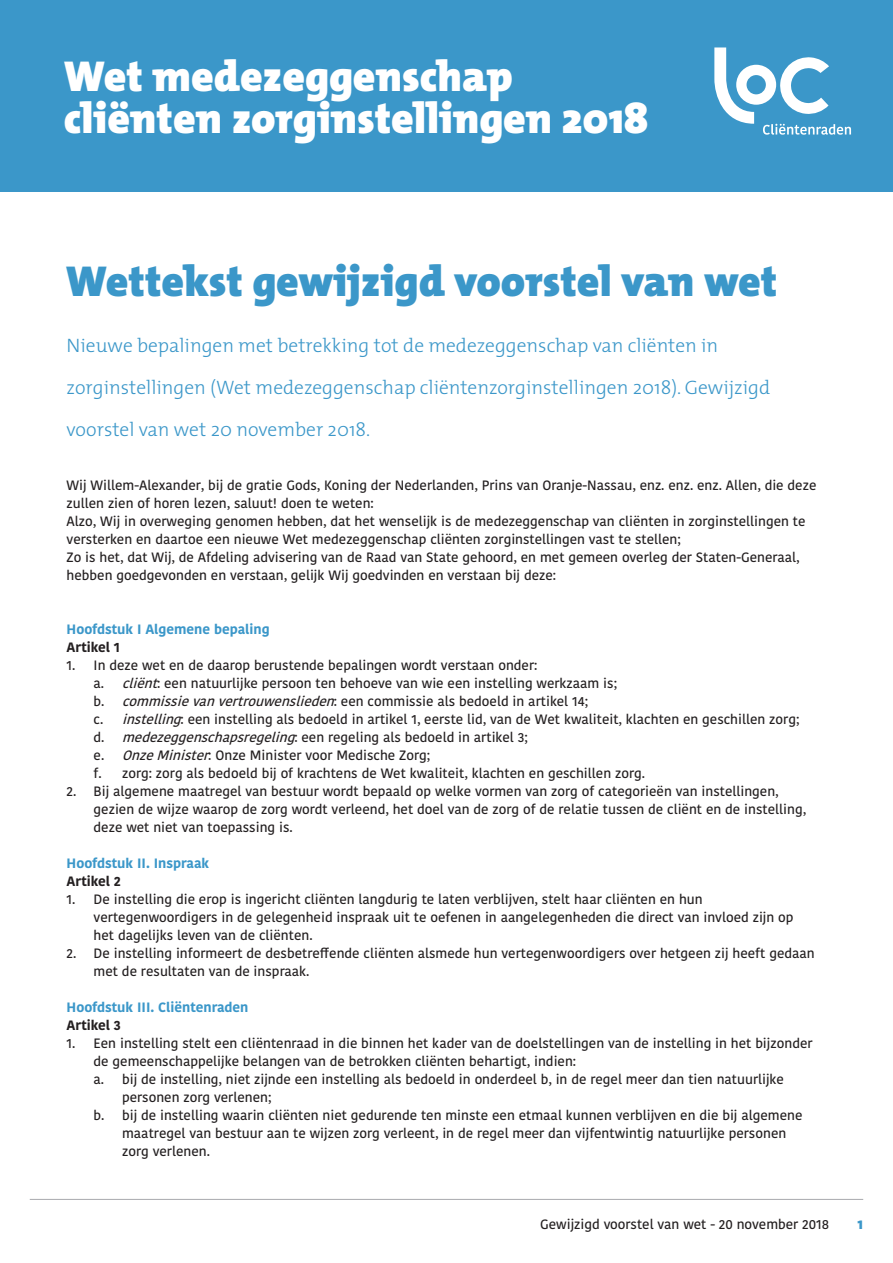
<style>
.page{position:relative;width:893px;height:1263px;background:#fff}
.page>*{position:absolute;margin:0;border:0;box-sizing:border-box;transform-origin:0 0}
.Kop_TMixHeavy{font:800 43.5px/42.6px "T Mix";color:#fff}
.Kop_TMixHeavy-2{font:800 43.5px "T Mix";color:#3b97c9}
.sub-kopje_1_regel_13{font:300 19.5px/42px "T Mix";color:#3b97c9}
.t1{font:800 16.5px "T Mix";color:#3b97c9}
.sub-kopje_1_regel_13-2{font:500 13.5px/18px "Kohinoor Bangla";color:#231f20}
.sub-kopje_1_regel_13-3{font:700 13.5px "Kohinoor Bangla";color:#3b97c9}
.Subkop{font:700 13.5px "Kohinoor Bangla";color:#3b97c9}
.sub-kopje_1_regel_13-4{font:700 13.5px "Kohinoor Bangla";color:#231f20}
.s1{font-style:italic}
</style>
<div class="page">
<hr style="left:30px;top:1199px;width:833px;height:1px;background:#a8a9ad">
<div style="left:0;top:0;width:893px;height:191px;background:#3b97c9"></div>
<svg style="left:714px;top:47px;width:137px;height:88px"></svg>
<p class="Kop_TMixHeavy" style="left:64px;top:54px;width:586px">Wet medezeggenschap cliënten zorginstellingen 2018</p>
<p class="Kop_TMixHeavy-2" style="left:66px;top:244px;width:713px">Wettekst gewijzigd voorstel van wet</p>
<p class="sub-kopje_1_regel_13" style="left:67px;top:324px;width:705px">Nieuwe bepalingen met betrekking tot de medezeggenschap van cliënten in zorginstellingen (Wet medezeggenschap cliëntenzorginstellingen 2018). Gewijzigd voorstel van wet 20 november 2018.</p>
<p class="sub-kopje_1_regel_13-2" style="left:67px;top:476px;width:751px">Wij Willem-Alexander, bij de gratie Gods, Koning der Nederlanden, Prins van Oranje-Nassau, enz. enz. enz. Allen, die deze zullen zien of horen lezen, saluut! doen te weten:</p>
<p class="sub-kopje_1_regel_13-2" style="left:67px;top:512px;width:740px">Alzo, Wij in overweging genomen hebben, dat het wenselijk is de medezeggenschap van cliënten in zorginstellingen te versterken en daartoe een nieuwe Wet medezeggenschap cliënten zorginstellingen vast te stellen;</p>
<p class="sub-kopje_1_regel_13-2" style="left:67px;top:548px;width:734px">Zo is het, dat Wij, de Afdeling advisering van de Raad van State gehoord, en met gemeen overleg der Staten-Generaal, hebben goedgevonden en verstaan, gelijk Wij goedvinden en verstaan bij deze:</p>
<p class="sub-kopje_1_regel_13-3" style="left:67px;top:618px;width:205px">Hoofdstuk I Algemene bepaling</p>
<p class="sub-kopje_1_regel_13-4" style="left:67px;top:636px;width:55px">Artikel 1</p>
<p class="sub-kopje_1_regel_13-2" style="left:94px;top:656px;width:707px;text-indent:-27px">1. In deze wet en de daarop berustende bepalingen wordt verstaan onder:<br>a. <span class="s1">cliënt</span>: een natuurlijke persoon ten behoeve van wie een instelling werkzaam is;<br>b. <span class="s1">commissievanvertrouwenslieden</span>: een commissie als bedoeld in artikel 14;<br>c. <span class="s1">instelling</span>: een instelling als bedoeld in artikel 1, eerste lid, van de Wet kwaliteit, klachten en geschillen zorg; d. <span class="s1">medezeggenschapsregeling</span>: een regeling als bedoeld in artikel 3;<br>e. <span class="s1">OnzeMinister</span>: Onze Minister voor Medische Zorg;<br>f. zorg: zorg als bedoeld bij of krachtens de Wet kwaliteit, klachten en geschillen zorg.</p>
<p class="sub-kopje_1_regel_13-2" style="left:94px;top:782px;width:714px;text-indent:-27px">2. Bij algemene maatregel van bestuur wordt bepaald op welke vormen van zorg of categorieën van instellingen, gezien de wijze waarop de zorg wordt verleend, het doel van de zorg of de relatie tussen de cliënt en de instelling, deze wet niet van toepassing is.</p>
<p class="sub-kopje_1_regel_13-3" style="left:67px;top:852px;width:144px">Hoofdstuk II. Inspraak</p>
<p class="sub-kopje_1_regel_13-4" style="left:67px;top:870px;width:56px">Artikel 2</p>
<p class="sub-kopje_1_regel_13-2" style="left:94px;top:890px;width:701px;text-indent:-27px">1. De instelling die erop is ingericht cliënten langdurig te laten verblijven, stelt haar cliënten en hun vertegenwoordigers in de gelegenheid inspraak uit te oefenen in aangelegenheden die direct van invloed zijn op het dagelijks leven van de cliënten.</p>
<p class="sub-kopje_1_regel_13-2" style="left:94px;top:944px;width:723px;text-indent:-27px">2. De instelling informeert de desbetreffende cliënten alsmede hun vertegenwoordigers over hetgeen zij heeft gedaan met de resultaten van de inspraak.</p>
<p class="Subkop" style="left:67px;top:996px;width:183px">Hoofdstuk III. Cliëntenraden</p>
<p class="sub-kopje_1_regel_13-4" style="left:67px;top:1014px;width:56px">Artikel 3</p>
<p class="sub-kopje_1_regel_13-2" style="left:67px;top:1034px;width:747px">1. Een instelling stelt een cliëntenraad in die binnen het kader van de doelstellingen van de instelling in het bijzonder</p>
<p class="sub-kopje_1_regel_13-2" style="left:94px;top:1052px;width:484px">de gemeenschappelijke belangen van de betrokken cliënten behartigt, indien:</p>
<p class="sub-kopje_1_regel_13-2" style="left:94px;top:1070px;width:692px">a. bij de instelling, niet zijnde een instelling als bedoeld in onderdeel b, in de regel meer dan tien natuurlijke</p>
<p class="sub-kopje_1_regel_13-2" style="left:122px;top:1088px;width:151px">personen zorg verlenen;</p>
<p class="sub-kopje_1_regel_13-2" style="left:94px;top:1106px;width:710px">b. bij de instelling waarin cliënten niet gedurende ten minste een etmaal kunnen verblijven en die bij algemene</p>
<p class="sub-kopje_1_regel_13-2" style="left:122px;top:1124px;width:666px">maatregel van bestuur aan te wijzen zorg verleent, in de regel meer dan vijfentwintig natuurlijke personen</p>
<p class="sub-kopje_1_regel_13-2" style="left:122px;top:1142px;width:89px">zorg verlenen.</p>
<p class="sub-kopje_1_regel_13-2" style="left:540px;top:1215px;width:291px">Gewijzigd voorstel van wet - 20 november 2018</p>
<p class="t1" style="left:857px;top:1209px;width:7px">1</p>
</div>
